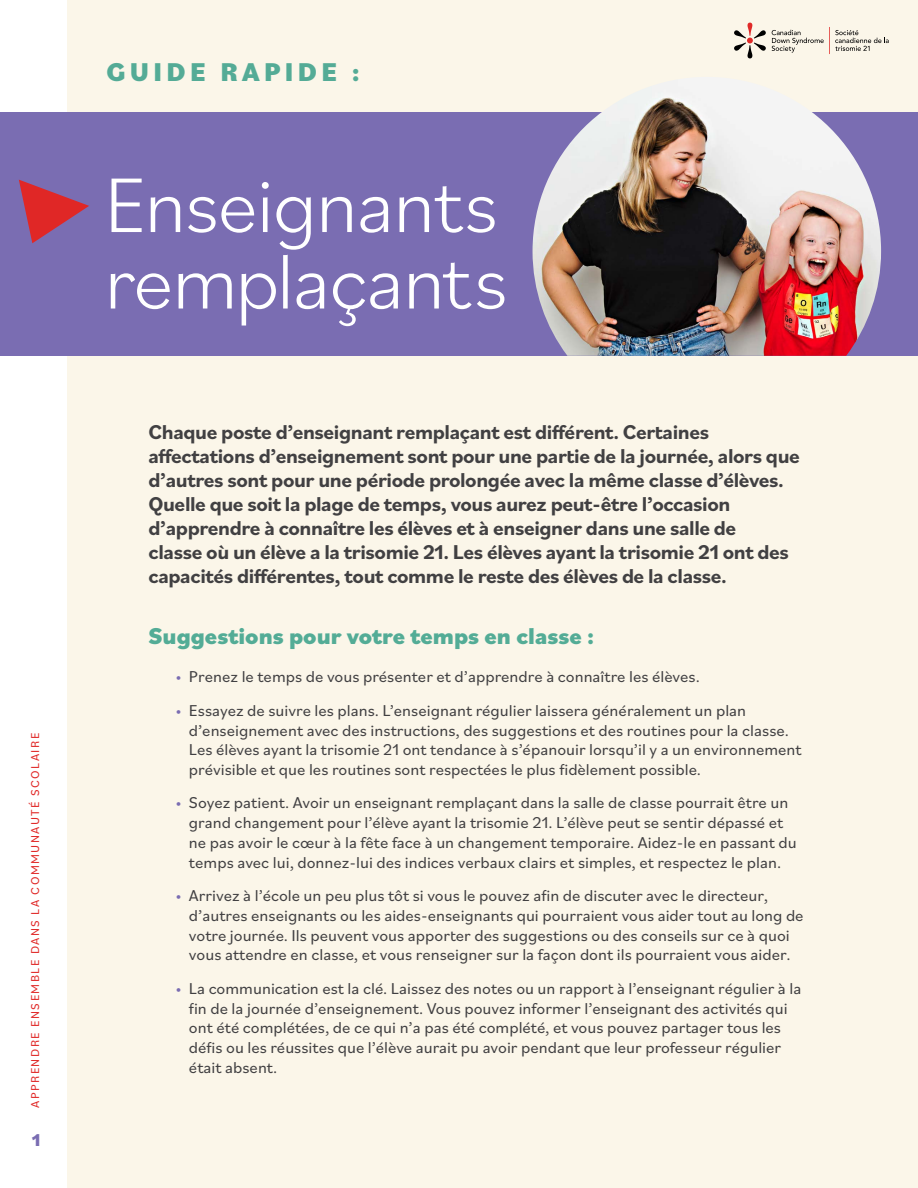
<style>
.page{position:relative;width:918px;height:1188px;background:#fff}
.page>*{position:absolute;margin:0;border:0;box-sizing:border-box;transform-origin:0 0}
.t1{font:300 81px/76.5px "Bilo";letter-spacing:-.02em;color:#fff}
.t2{font:800 27px "Bilo";letter-spacing:.16em;color:#54ab96}
.t3{font:800 24px "Bilo";color:#53ac96}
.t4{font:700 21px/24px "Bilo";letter-spacing:-.02em;color:#414042}
.t5{font:800 18px "Bilo";color:#7a6db2}
.t6{font:16.5px/19.8px "Bilo";color:#414042}
.t7{font:12px "Bilo";letter-spacing:.12em;color:#e02726}
.s1{color:#7a6db2}
</style>
<div class="page">
<div style="left:68px;top:0;width:850px;height:1188px;background:#fbf6e9"></div>
<svg style="left:734px;top:23px;width:32px;height:35px"></svg>
<svg style="left:772px;top:27px;width:117px;height:27px"></svg>
<div style="left:0;top:112px;width:918px;height:244px;background:#7a6db2"></div>
<svg style="left:19px;top:180px;width:70px;height:63px"></svg>
<img style="left:533px;top:77px;width:348px;height:279px">
<p class="t7" style="left:27px;top:1108px;width:377px;rotate:-90deg">APPRENDRE ENSEMBLE DANS LA COMMUNAUTÉ SCOLAIRE</p>
<p class="t5" style="left:32px;top:1127px;width:10px">1</p>
<h2 class="t2" style="left:106px;top:53px;width:255px">GUIDE RAPIDE :</h2>
<h1 class="t1" style="left:104px;top:164px;width:405px">Enseignants remplaçants</h1>
<p class="t4" style="left:148px;top:419px;width:653px">Chaque poste d’enseignant remplaçant est différent. Certaines affectations d’enseignement sont pour une partie de la journée, alors que d’autres sont pour une période prolongée avec la même classe d’élèves.<br>Quelle que soit la plage de temps, vous aurez peut-être l’occasion d’apprendre à connaître les élèves et à enseigner dans une salle de<br>classe où un élève a la trisomie 21. Les élèves ayant la trisomie 21 ont des capacités différentes, tout comme le reste des élèves de la classe.</p>
<h3 class="t3" style="left:148px;top:620px;width:447px">Suggestions pour votre temps en classe :</h3>
<p class="t6" style="left:176px;top:666px;width:526px"><span class="s1">•</span> Prenez le temps de vous présenter et d’apprendre à connaître les élèves.</p>
<p class="t6" style="left:189px;top:700px;width:614px;text-indent:-13px"><span class="s1">•</span> Essayez de suivre les plans. L’enseignant régulier laissera généralement un plan d’enseignement avec des instructions, des suggestions et des routines pour la classe.<br>Les élèves ayant la trisomie 21 ont tendance à s’épanouir lorsqu’il y a un environnement prévisible et que les routines sont respectées le plus fidèlement possible.</p>
<p class="t6" style="left:189px;top:792px;width:609px;text-indent:-13px"><span class="s1">•</span> Soyez patient. Avoir un enseignant remplaçant dans la salle de classe pourrait être un grand changement pour l’élève ayant la trisomie 21. L’élève peut se sentir dépassé et ne pas avoir le cœur à la fête face à un changement temporaire. Aidez-le en passant du temps avec lui, donnez-lui des indices verbaux clairs et simples, et respectez le plan.</p>
<p class="t6" style="left:189px;top:885px;width:616px;text-indent:-13px"><span class="s1">•</span> Arrivez à l’école un peu plus tôt si vous le pouvez afin de discuter avec le directeur, d’autres enseignants ou les aides-enseignants qui pourraient vous aider tout au long de votre journée. Ils peuvent vous apporter des suggestions ou des conseils sur ce à quoi vous attendre en classe, et vous renseigner sur la façon dont ils pourraient vous aider.</p>
<p class="t6" style="left:189px;top:978px;width:614px;text-indent:-13px"><span class="s1">•</span> La communication est la clé. Laissez des notes ou un rapport à l’enseignant régulier à la fin de la journée d’enseignement. Vous pouvez informer l’enseignant des activités qui ont été complétées, de ce qui n’a pas été complété, et vous pouvez partager tous les défis ou les réussites que l’élève aurait pu avoir pendant que leur professeur régulier était absent.</p>
</div>
